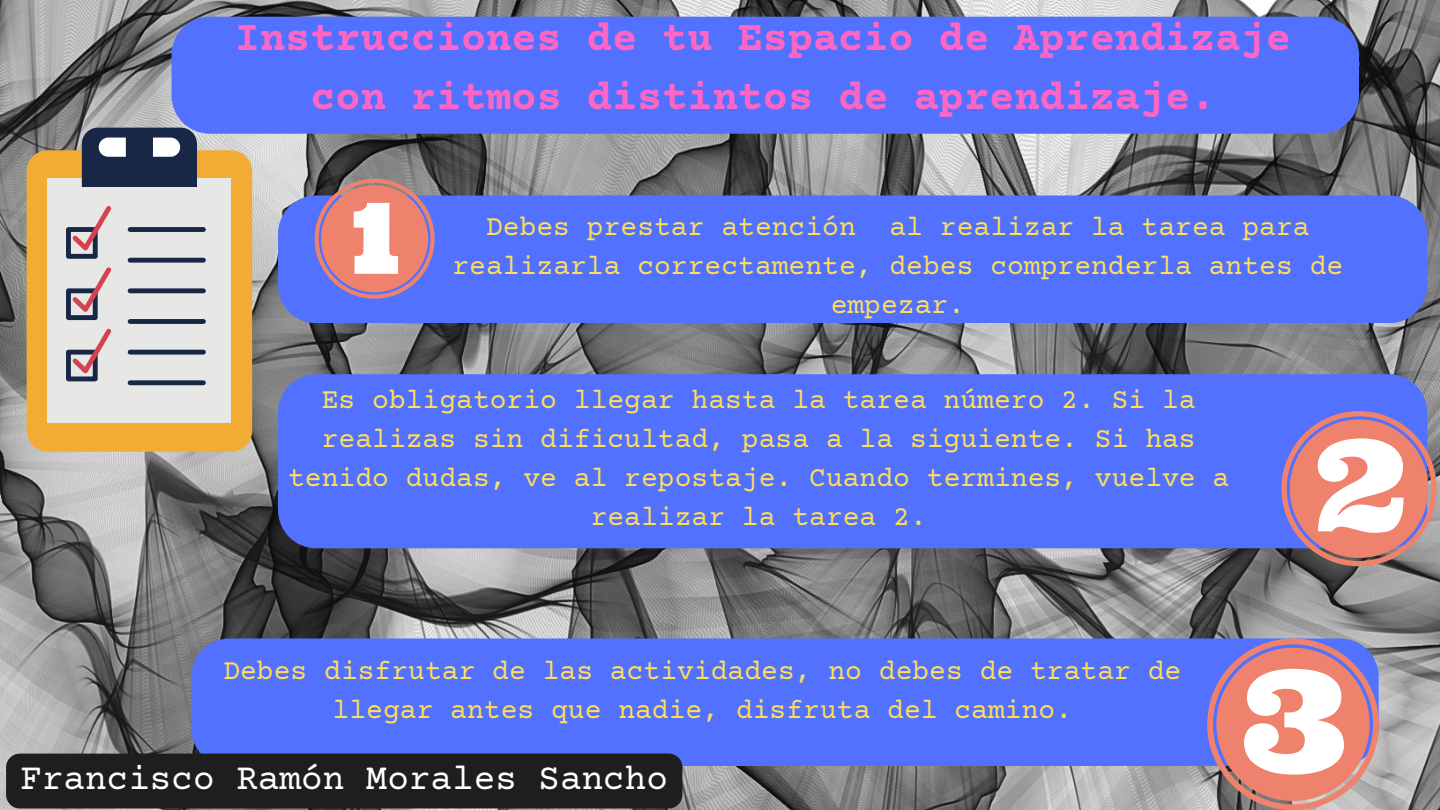
<style>
.page{position:relative;width:1440px;height:810px;background:#fff}
.page>*{position:absolute;margin:0;border:0;box-sizing:border-box;transform-origin:0 0}
.t1{font:700 42px/58.1px "Courier Prime";color:#ff66c4;text-align:center}
.t2{font:36px "Courier Prime";color:#fff}
.t3{font:28px/39px "Courier Prime";color:#ffde59;text-align:center}
</style>
<div class="page">
<img style="left:0;top:0;width:1440px;height:810px">
<div style="left:172px;top:17px;width:1187px;height:117px;background:#5271ff"></div>
<div style="left:278px;top:195px;width:1149px;height:128px;background:#5271ff"></div>
<svg style="left:315px;top:179px;width:120px;height:120px"></svg>
<div style="left:278px;top:374px;width:1149px;height:174px;background:#5271ff"></div>
<svg style="left:1281px;top:411px;width:156px;height:155px"></svg>
<div style="left:191px;top:639px;width:1016px;height:127px;background:#5271ff"></div>
<svg style="left:1207px;top:639px;width:172px;height:171px"></svg>
<div style="left:27px;top:150px;width:225px;height:302px;background:#f2ac34;border-radius:21px"></div>
<div style="left:48px;top:179px;width:183px;height:244px;background:#e7e8e6"></div>
<svg style="left:82px;top:128px;width:115px;height:59px;background:#3c4762"></svg>
<div style="left:130px;top:227px;width:73px;height:5px;background:#192746"></div>
<div style="left:130px;top:258px;width:73px;height:5px;background:#192746"></div>
<div style="left:130px;top:288px;width:73px;height:5px;background:#192746"></div>
<div style="left:130px;top:319px;width:73px;height:5px;background:#192746"></div>
<div style="left:130px;top:350px;width:73px;height:5px;background:#192746"></div>
<div style="left:130px;top:380px;width:73px;height:5px;background:#192746"></div>
<div style="left:66px;top:227px;width:32px;height:32px;border:5px solid #192746"></div>
<div style="left:66px;top:288px;width:32px;height:32px;border:5px solid #192746"></div>
<div style="left:66px;top:350px;width:32px;height:31px;border:5px solid #192746"></div>
<svg style="left:68px;top:206px;width:44px;height:50px"></svg>
<svg style="left:68px;top:267px;width:44px;height:50px"></svg>
<svg style="left:68px;top:328px;width:43px;height:51px"></svg>
<div style="left:6px;top:754px;width:676px;height:54px;background:#1e1e1e"></div>
<p class="t1" style="left:235px;top:12px;width:1057px">Instrucciones de tu Espacio de Aprendizaje con ritmos distintos de aprendizaje.</p>
<p class="t3" style="left:452px;top:209px;width:892px">Debes prestar atención al realizar la tarea para realizarla correctamente, debes comprenderla antes de empezar.</p>
<p class="t3" style="left:288px;top:382px;width:943px">Es obligatorio llegar hasta la tarea número 2. Si la realizas sin dificultad, pasa a la siguiente. Si has tenido dudas, ve al repostaje. Cuando termines, vuelve a realizar la tarea 2.</p>
<p class="t3" style="left:223px;top:654px;width:960px">Debes disfrutar de las actividades, no debes de tratar de llegar antes que nadie, disfruta del camino.</p>
<h1 class="t2" style="left:20px;top:761px;width:649px">Francisco Ramón Morales Sancho</h1>
</div>
